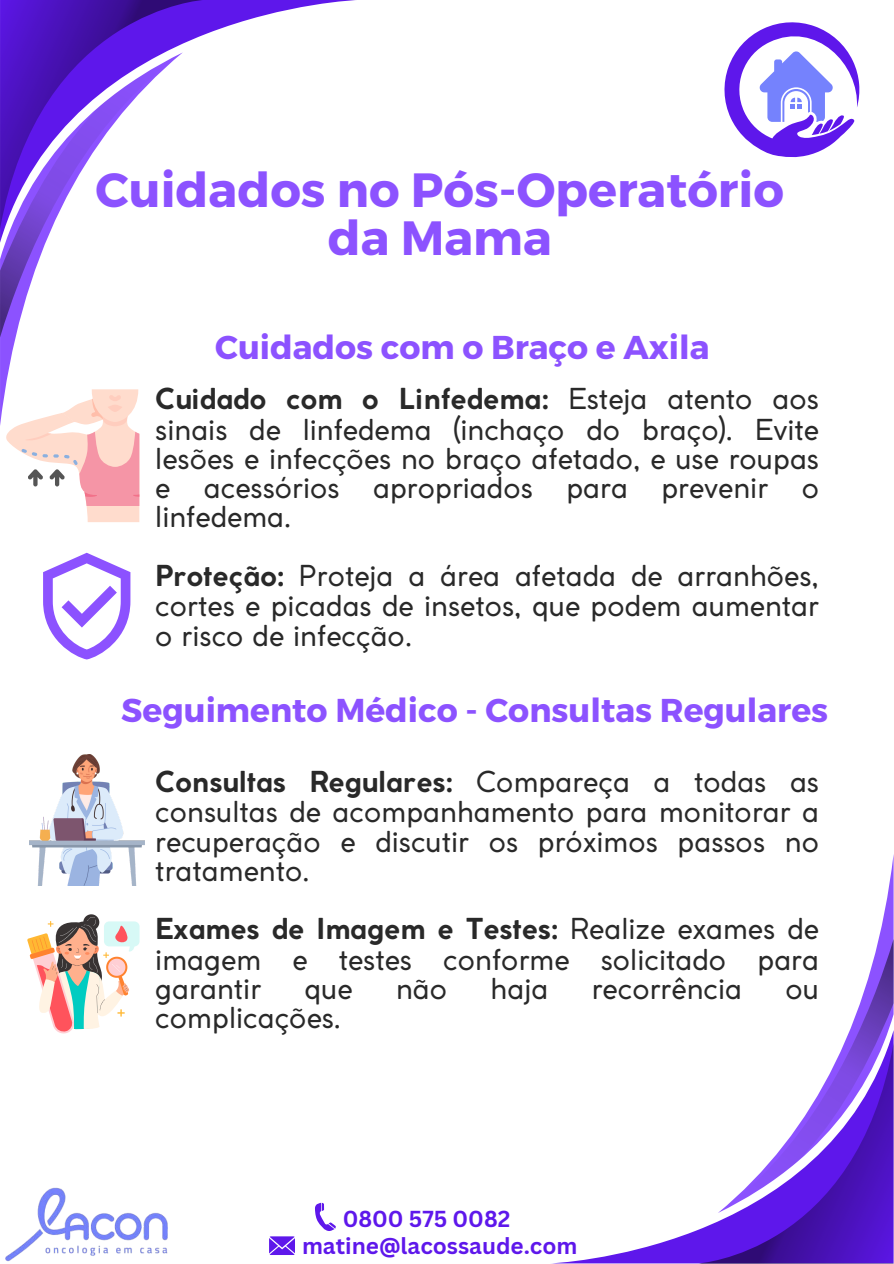
<style>
.page{position:relative;width:894px;height:1264px;background:#fff}
.page>*{position:absolute;margin:0;border:0;box-sizing:border-box;transform-origin:0 0}
.t1{font:700 48px/47.2px "Montserrat";color:#8c52ff;text-align:center}
.t2{font:700 33px "Montserrat";color:#8c52ff}
.t3{font:28.5px/29.5px "Coco Gothic";color:#292929;text-align:justify}
.t4{font:700 22.5px "Canva Sans";color:#5e17eb}
.s1{font-weight:700}
</style>
<div class="page">
<svg style="left:0;top:337px;width:16px;height:89px"></svg>
<svg style="left:203px;top:0;width:153px;height:35px"></svg>
<svg style="left:0;top:0;width:203px;height:52px;background:#541ac6"></svg>
<svg style="left:0;top:52px;width:183px;height:285px"></svg>
<svg style="left:878px;top:859px;width:15px;height:80px"></svg>
<svg style="left:557px;top:1230px;width:141px;height:33px"></svg>
<svg style="left:698px;top:1212px;width:195px;height:51px;background:#541bc6"></svg>
<svg style="left:719px;top:939px;width:174px;height:273px"></svg>
<svg style="left:269px;top:1236px;width:26px;height:18px"></svg>
<svg style="left:315px;top:1202px;width:21px;height:29px"></svg>
<img style="left:5px;top:1187px;width:163px;height:75px">
<svg style="left:724px;top:22px;width:135px;height:136px"></svg>
<svg style="left:4px;top:389px;width:135px;height:133px"></svg>
<svg style="left:43px;top:552px;width:87px;height:107px"></svg>
<img style="left:29px;top:754px;width:115px;height:131px">
<div style="left:104px;top:921px;width:35px;height:25px;background:#d7f9f6;border-radius:5px"></div>
<svg style="left:27px;top:914px;width:108px;height:120px"></svg>
<h2 class="t1" style="left:96px;top:164px;width:689px">Cuidados no Pós-Operatório da Mama</h2>
<p class="t2" style="left:215px;top:325px;width:495px">Cuidados com o Braço e Axila</p>
<p class="t3" style="left:155px;top:386px;width:665px"><span class="s1">Cuidado com o Linfedema:</span> Esteja atento aos sinais de linfedema (inchaço do braço). Evite lesões e infecções no braço afetado, e use roupas e acessórios apropriados para prevenir o linfedema.</p>
<h1 class="t3" style="left:155px;top:563px;width:665px"><span class="s1">Proteção:</span> Proteja a área afetada de arranhões, cortes e picadas de insetos, que podem aumentar o risco de infecção.</h1>
<p class="t2" style="left:121px;top:689px;width:708px">Seguimento Médico - Consultas Regulares</p>
<h3 class="t3" style="left:155px;top:769px;width:665px"><span class="s1">Consultas Regulares:</span> Compareça a todas as consultas de acompanhamento para monitorar a recuperação e discutir os próximos passos no tratamento.</h3>
<h3 class="t3" style="left:155px;top:916px;width:665px"><span class="s1">Exames de Imagem e Testes:</span> Realize exames de imagem e testes conforme solicitado para garantir</h3>
<h3 class="t3" style="left:304px;top:976px;width:50px">que</h3>
<h3 class="t3" style="left:396px;top:976px;width:53px">não</h3>
<h3 class="t3" style="left:490px;top:976px;width:59px">haja</h3>
<h3 class="t3" style="left:591px;top:976px;width:152px">recorrência</h3>
<h3 class="t3" style="left:785px;top:976px;width:35px">ou</h3>
<h3 class="t3" style="left:155px;top:1005px;width:188px">complicações.</h3>
<h2 class="t4" style="left:342px;top:1202px;width:169px">0800 575 0082</h2>
<h3 class="t4" style="left:302px;top:1229px;width:277px">matine@lacossaude.com</h3>
</div>
